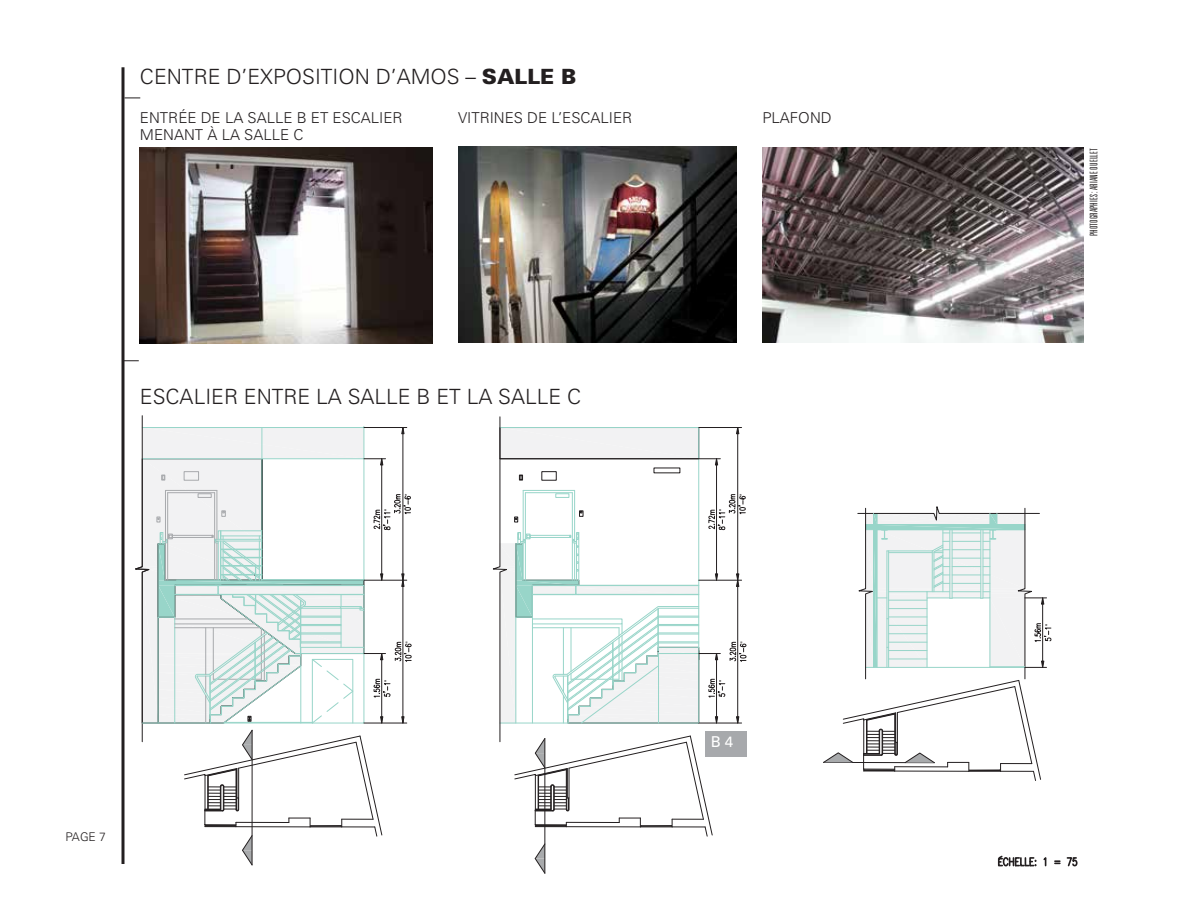
<style>
.page{position:relative;width:1188px;height:918px;background:#fff}
.page>*{position:absolute;margin:0;border:0;box-sizing:border-box;transform-origin:0 0}
.t1{font:300 21px "Univers";color:#231f20}
.t2{font:300 15px/16.5px "Univers";color:#231f20}
.t3{font:15px "Univers";color:#fff}
.t4{font:300 12px "Univers";color:#231f20}
.t5{font:300 ultra-condensed 10.5px "Univers";letter-spacing:.01em;color:#231f20}
.s1{font-weight:900}
</style>
<div class="page">
<svg style="left:135px;top:415px;width:277px;height:451px"></svg>
<hr style="left:364px;top:427px;width:43px;height:1px;background:#231f20">
<svg style="left:997px;top:855px;width:50px;height:12px"></svg>
<svg style="left:1055px;top:860px;width:5px;height:4px"></svg>
<svg style="left:1066px;top:857px;width:12px;height:10px"></svg>
<svg style="left:823px;top:506px;width:229px;height:275px"></svg>
<hr style="left:545px;top:739px;width:1px;height:134px;background:#231f20">
<svg style="left:534px;top:843px;width:12px;height:31px"></svg>
<svg style="left:493px;top:416px;width:254px;height:421px"></svg>
<hr style="left:699px;top:427px;width:43px;height:1px;background:#231f20">
<hr style="left:699px;top:723px;width:43px;height:1px;background:#231f20">
<img style="left:458px;top:146px;width:279px;height:196px">
<img style="left:140px;top:147px;width:292px;height:197px">
<img style="left:763px;top:147px;width:321px;height:195px">
<hr style="left:122px;top:67px;width:2px;height:797px;background:#231f20">
<svg style="left:124px;top:98px;width:16px;height:1px"></svg>
<svg style="left:124px;top:360px;width:15px;height:1px"></svg>
<div style="left:705px;top:731px;width:42px;height:25px;background:#a7a9ac"></div>
<h1 class="t1" style="left:140px;top:64px;width:438px">CENTRE D’EXPOSITION D’AMOS – <span class="s1">SALLE B</span></h1>
<p class="t2" style="left:140px;top:110px;width:264px">E NTRÉE DE LA SALLE B ET ESCALIER<br>MENANT À LA SALLE C</p>
<p class="t2" style="left:458px;top:110px;width:176px">VITRINES DE L’ESCALIER</p>
<p class="t2" style="left:762px;top:110px;width:71px">PLAFOND</p>
<h1 class="t1" style="left:140px;top:384px;width:443px">ESCALIER ENTRE LA SALLE B ET LA SALLE C</h1>
<p class="t4" style="left:66px;top:829px;width:42px">PAGE 7</p>
<p class="t3" style="left:711px;top:733px;width:24px">B 4</p>
<p class="t5" style="left:1088px;top:236px;width:89px;rotate:-90deg">Photographies : Ariane Ouellet</p>
</div>
